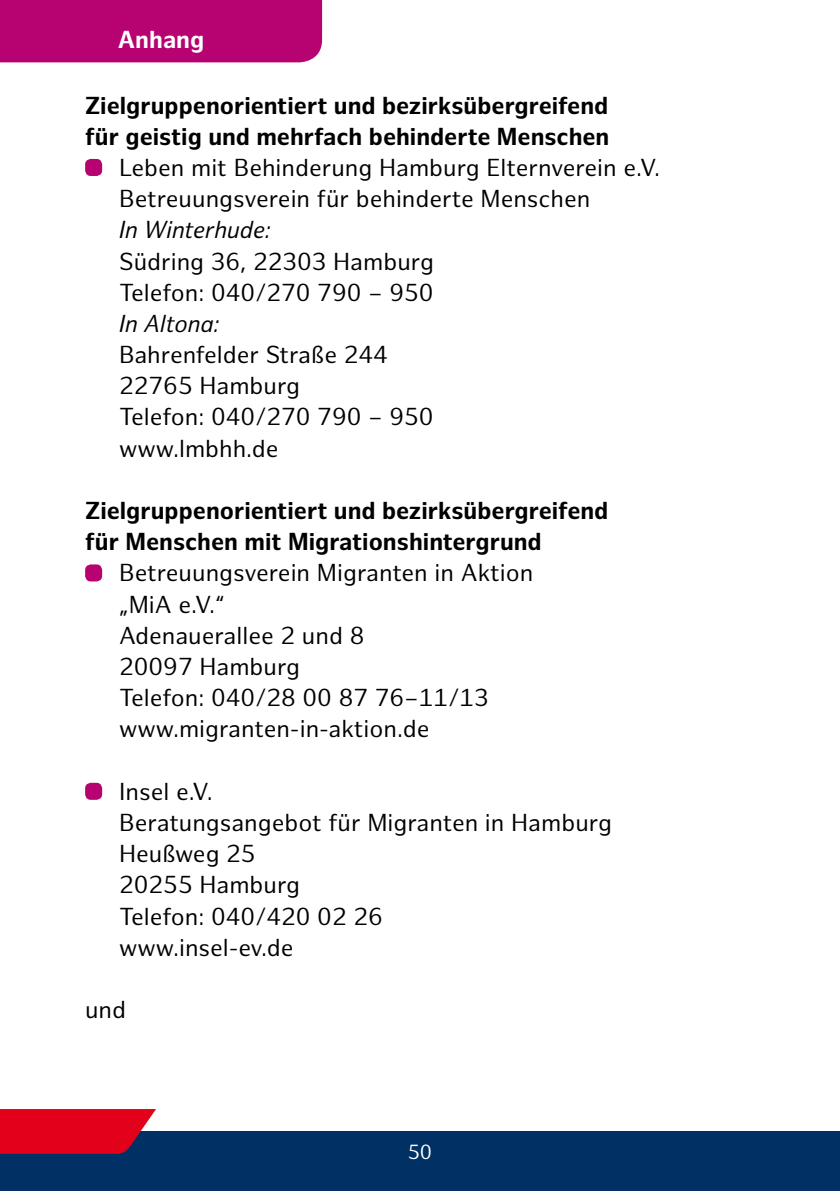
<style>
.page{position:relative;width:840px;height:1191px;background:#fff}
.page>*{position:absolute;margin:0;border:0;box-sizing:border-box;transform-origin:0 0}
.t1{font:24px/31.2px "Hamburg Sans";color:#000}
.t2{font:700 24px/31.2px "Hamburg Sans";color:#000}
.t3{font:italic 24px "Hamburg Sans";color:#000}
.t4{font:700 24px "Hamburg Sans";color:#fff}
.t5{font:20px "Hamburg Sans";color:#fff}
</style>
<div class="page">
<div style="left:0;top:1131px;width:839px;height:60px;background:#003064"></div>
<svg style="left:0;top:1109px;width:156px;height:44px;background:#d10925"></svg>
<div style="left:85px;top:159px;width:17px;height:17px;background:#b70272;border-radius:6px"></div>
<div style="left:85px;top:564px;width:17px;height:17px;background:#b70272;border-radius:6px"></div>
<div style="left:85px;top:783px;width:17px;height:17px;background:#b70272;border-radius:6px"></div>
<div style="left:0;top:0;width:322px;height:62px;background:#b70272"></div>
<p class="t4" style="left:118px;top:26px;width:88px">Anhang</p>
<p class="t2" style="left:85px;top:90px;width:525px">Zielgruppenorientiert und bezirksübergreifend für geistig und mehrfach behinderte Menschen</p>
<p class="t1" style="left:119px;top:153px;width:542px">Leben mit Behinderung Hamburg Elternverein e.V.<br>Betreuungsverein für behinderte Menschen</p>
<p class="t3" style="left:119px;top:216px;width:153px">In Winterhude:</p>
<p class="t1" style="left:119px;top:246px;width:316px">Südring 36, 22303 Hamburg<br>Telefon: 040/270 790 – 950</p>
<p class="t3" style="left:119px;top:310px;width:102px">In Altona:</p>
<p class="t1" style="left:119px;top:340px;width:316px">Bahrenfelder Straße 244<br>22765 Hamburg<br>Telefon: 040/270 790 – 950 www.lmbhh.de</p>
<p class="t2" style="left:85px;top:496px;width:524px">Zielgruppenorientiert und bezirksübergreifend für Menschen mit Migrationshintergrund</p>
<p class="t1" style="left:119px;top:558px;width:415px">Betreuungsverein Migranten in Aktion „MiA e.V.“<br>Adenauerallee 2 und 8<br>20097 Hamburg<br>Telefon: 040/28 00 87 76–11/13 www.migranten-in-aktion.de</p>
<p class="t1" style="left:119px;top:776px;width:494px">Insel e.V.<br>Beratungsangebot für Migranten in Hamburg<br>Heußweg 25<br>20255 Hamburg<br>Telefon: 040/420 02 26<br>www.insel-ev.de</p>
<p class="t1" style="left:85px;top:995px;width:42px">und</p>
<p class="t5" style="left:407px;top:1140px;width:26px">50</p>
</div>
